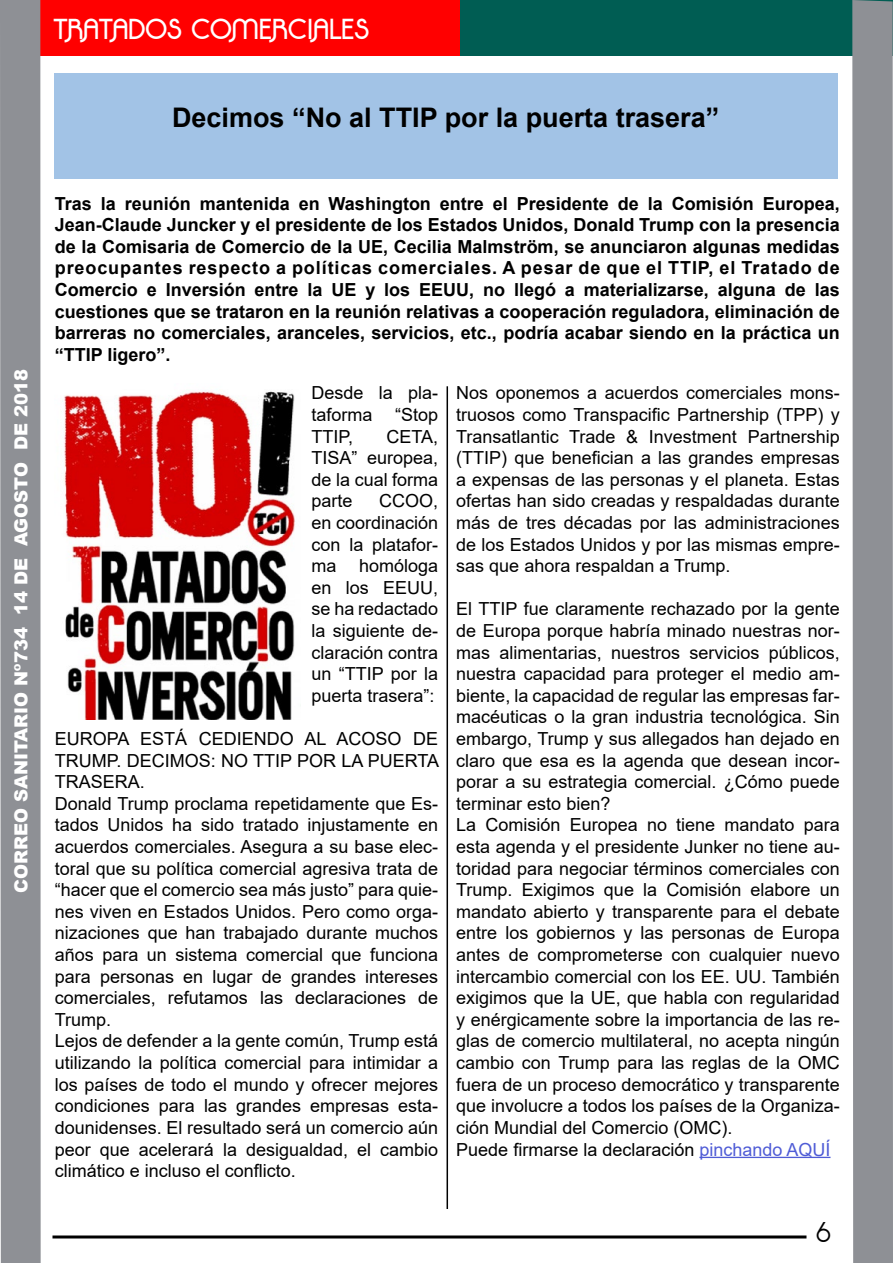
<style>
.page{position:relative;width:893px;height:1263px;background:#fff}
.page>*{position:absolute;margin:0;border:0;box-sizing:border-box;transform-origin:0 0}
.t1{font:700 27px "Arial";color:#000}
.t2{font:700 27px "Quadranta";color:#fff}
.t3{font:27px "Quadranta";color:#000}
.t4{font:18px/21.6px "Arial";color:#000;text-align:justify}
.t5{font:700 18px/21.6px "Arial";color:#000;text-align:justify}
.t6{font:900 18px "Arial";color:#fff}
.s1{color:#4f5cd6}
</style>
<div class="page">
<div style="left:460px;top:0;width:433px;height:55px;background:#005d53"></div>
<div style="left:41px;top:0;width:419px;height:55px;background:#f00"></div>
<div style="left:54px;top:73px;width:783px;height:105px;background:#a2c3e6"></div>
<div style="left:0;top:0;width:41px;height:1263px;background:#8e9095"></div>
<div style="left:852px;top:0;width:41px;height:1263px;background:#8e9095"></div>
<hr style="left:52px;top:1235px;width:754px;height:3px;background:#000">
<hr style="left:699px;top:1157px;width:131px;height:1px;background:#4f5cd6">
<img style="left:64px;top:391px;width:231px;height:328px">
<hr style="left:447px;top:386px;width:1px;height:823px;background:#000">
<p class="t6" style="left:8px;top:893px;width:526px;rotate:-90deg">CORREO SANITARIO Nº734 14 DE AGOSTO DE 2018</p>
<h1 class="t2" style="left:54px;top:12px;width:316px">TRATADOS COMERCIALES</h1>
<h1 class="t1" style="left:172px;top:99px;width:549px">Decimos “No al TTIP por la puerta trasera”</h1>
<p class="t5" style="left:55px;top:193px;width:786px">Tras la reunión mantenida en Washington entre el Presidente de la Comisión Europea, Jean-Claude Juncker y el presidente de los Estados Unidos, Donald Trump con la presencia de la Comisaria de Comercio de la UE, Cecilia Malmström, se anunciaron algunas medidas preocupantes respecto a políticas comerciales. A pesar de que el TTIP, el Tratado de Comercio e Inversión entre la UE y los EEUU, no llegó a materializarse, alguna de las cuestiones que se trataron en la reunión relativas a cooperación reguladora, eliminación de barreras no comerciales, aranceles, servicios, etc., podría acabar siendo en la práctica un “TTIP ligero”.</p>
<p class="t4" style="left:311px;top:382px;width:128px">Desde la pla&shy;taforma</p>
<p class="t4" style="left:395px;top:404px;width:45px">“Stop</p>
<p class="t4" style="left:311px;top:425px;width:128px;text-indent:75px">CETA, TISA” europea, de la cual forma parte</p>
<p class="t4" style="left:311px;top:425px;width:43px">TTIP,</p>
<p class="t4" style="left:311px;top:490px;width:128px;text-indent:68px">CCOO, en coordinación con la platafor&shy;ma</p>
<p class="t4" style="left:311px;top:555px;width:128px;text-indent:48px">homóloga en los EEUU, se ha redactado la siguiente de&shy;claración contra un “TTIP por la puerta trasera”:</p>
<p class="t4" style="left:55px;top:728px;width:386px;text-align:left">EUROPA ESTÁ CEDIENDO AL ACOSO DE TRUMP. DECIMOS: NO TTIP POR LA PUERTA TRASERA.<br>Donald Trump proclama repetidamente que Es&shy;tados Unidos ha sido tratado injustamente en acuerdos comerciales. Asegura a su base elec&shy;toral que su política comercial agresiva trata de “hacer que el comercio sea más justo” para quie&shy;nes viven en Estados Unidos. Pero como orga&shy;nizaciones que han trabajado durante muchos años para un sistema comercial que funciona para personas en lugar de grandes intereses comerciales, refutamos las declaraciones de Trump.<br>Lejos de defender a la gente común, Trump está utilizando la política comercial para intimidar a los países de todo el mundo y ofrecer mejores condiciones para las grandes empresas esta&shy;dounidenses. El resultado será un comercio aún peor que acelerará la desigualdad, el cambio climático e incluso el conflicto.</p>
<p class="t4" style="left:456px;top:382px;width:385px">Nos oponemos a acuerdos comerciales mons&shy;truosos como Transpacific Partnership (TPP) y Transatlantic Trade &amp; Investment Partnership (TTIP) que benefician a las grandes empresas a expensas de las personas y el planeta. Estas ofertas han sido creadas y respaldadas durante más de tres décadas por las administraciones de los Estados Unidos y por las mismas empre&shy;sas que ahora respaldan a Trump.</p>
<p class="t4" style="left:456px;top:598px;width:385px;text-align:left">El TTIP fue claramente rechazado por la gente de Europa porque habría minado nuestras nor&shy;mas alimentarias, nuestros servicios públicos, nuestra capacidad para proteger el medio am&shy;biente, la capacidad de regular las empresas far&shy;macéuticas o la gran industria tecnológica. Sin embargo, Trump y sus allegados han dejado en claro que esa es la agenda que desean incor&shy;porar a su estrategia comercial. ¿Cómo puede terminar esto bien?<br>La Comisión Europea no tiene mandato para esta agenda y el presidente Junker no tiene au&shy;toridad para negociar términos comerciales con Trump. Exigimos que la Comisión elabore un mandato abierto y transparente para el debate entre los gobiernos y las personas de Europa antes de comprometerse con cualquier nuevo intercambio comercial con los EE. UU. También exigimos que la UE, que habla con regularidad y enérgicamente sobre la importancia de las re&shy;glas de comercio multilateral, no acepta ningún cambio con Trump para las reglas de la OMC fuera de un proceso democrático y transparente que involucre a todos los países de la Organiza&shy;ción Mundial del Comercio (OMC).<br>Puede firmarse la declaración <span class="s1">pinchando AQUÍ</span></p>
<h1 class="t3" style="left:816px;top:1216px;width:16px">6</h1>
</div>
